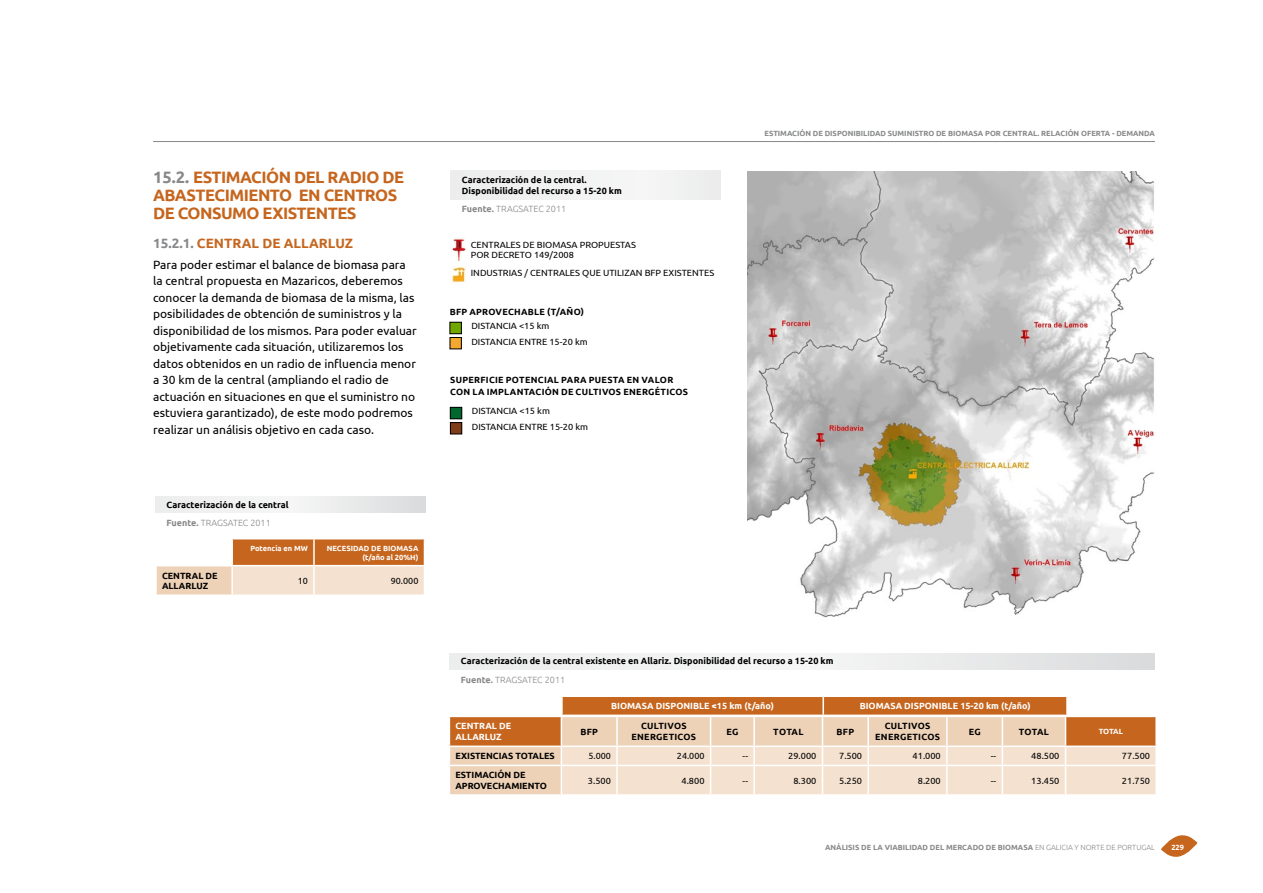
<style>
.page{position:relative;width:1263px;height:893px;background:#fff}
.page>*{position:absolute;margin:0;border:0;box-sizing:border-box;transform-origin:0 0}
.t1{font:700 16.5px/18px "Ubuntu";letter-spacing:-.03em;color:#c6661e}
.t2{font:700 13.5px "Ubuntu";color:#c6661e}
.t3{font:12px/16.5px "Ubuntu";color:#000}
.t4{font:9px/15.8px "Ubuntu";color:#000}
.t5{font:700 9px/10.5px "Ubuntu";color:#000}
.t6{font:700 9px/10.8px "Ubuntu";letter-spacing:.03em;color:#000;text-align:center}
.t7{font:700 9px/10.8px "Ubuntu";color:#fff}
.t8{font:300 9px "Ubuntu";color:#87888a}
.t9{font:700 7.5px "Ubuntu";color:#87888a}
.t10{font:700 7.5px/9px "Ubuntu";color:#fff;text-align:right}
.s1{color:#87888a}
.s2{font-weight:700}
.s3{font-weight:300}
</style>
<div class="page">
<hr style="left:153px;top:141px;width:1002px;height:1px;background:#87888a">
<svg style="left:1161px;top:835px;width:36px;height:22px"></svg>
<div style="left:450px;top:653px;width:705px;height:16px;background:linear-gradient(to right,#f6f6f6,#e3e4e5)"></div>
<svg style="left:449px;top:696px;width:708px;height:99px;background:#eac7aa"></svg>
<div style="left:155px;top:496px;width:270px;height:17px;background:linear-gradient(to right,#f6f6f6,#e3e4e5)"></div>
<div style="left:156px;top:566px;width:76px;height:29px;background:#eed2b7"></div>
<hr style="left:155px;top:566px;width:2px;height:28px;background:#fff">
<hr style="left:231px;top:566px;width:2px;height:28px;background:#fff">
<hr style="left:155px;top:594px;width:77px;height:2px;background:#fff">
<svg style="left:232px;top:539px;width:193px;height:56px;background:#dfaa80"></svg>
<hr style="left:232px;top:565px;width:82px;height:1px;background:#fff">
<hr style="left:314px;top:565px;width:111px;height:1px;background:#fff">
<div style="left:450px;top:322px;width:11px;height:12px;background:#70a800"></div>
<div style="left:450px;top:322px;width:12px;height:12px;border:1px solid #000"></div>
<div style="left:450px;top:337px;width:11px;height:12px;background:#f3a82f"></div>
<div style="left:450px;top:337px;width:12px;height:12px;border:1px solid #000"></div>
<div style="left:451px;top:170px;width:270px;height:30px;background:#f1f1f2"></div>
<div style="left:450px;top:407px;width:12px;height:12px;background:#00672f"></div>
<div style="left:450px;top:407px;width:12px;height:12px;border:1px solid #000"></div>
<div style="left:450px;top:423px;width:12px;height:11px;background:#803d1a"></div>
<div style="left:450px;top:422px;width:12px;height:12px;border:1px solid #000"></div>
<img style="left:452px;top:238px;width:14px;height:22px">
<img style="left:452px;top:267px;width:14px;height:16px">
<img style="left:747px;top:172px;width:408px;height:446px">
<h1 class="t1" style="left:153px;top:168px;width:252px"><span class="s1">15.2.</span> ESTIMACIÓN DEL RADIO DE<br>ABASTECIMIENTO EN CENTROS<br>DE CONSUMO EXISTENTES</h1>
<p class="t2" style="left:153px;top:235px;width:202px"><span class="s1">15.2.1.</span> CENTRAL DE ALLARLUZ</p>
<p class="t3" style="left:153px;top:256px;width:265px">Para poder estimar el balance de biomasa para la central propuesta en Mazaricos, deberemos conocer la demanda de biomasa de la misma, las posibilidades de obtención de suministros y la disponibilidad de los mismos. Para poder evaluar objetivamente cada situación, utilizaremos los datos obtenidos en un radio de influencia menor a 30 km de la central (ampliando el radio de actuación en situaciones en que el suministro no estuviera garantizado), de este modo podremos realizar un análisis objetivo en cada caso.</p>
<p class="t5" style="left:167px;top:499px;width:124px">Caracterización de la central</p>
<p class="t10" style="left:250px;top:543px;width:59px">Potencia en MW</p>
<p class="t10" style="left:327px;top:543px;width:93px">NECESIDAD DE BIOMASA (t/año al 20%H)</p>
<p class="t5" style="left:162px;top:570px;width:57px">CENTRAL DE<br>ALLARLUZ</p>
<p class="t4" style="left:298px;top:573px;width:12px">10</p>
<p class="t4" style="left:391px;top:573px;width:29px">90.000</p>
<p class="t8" style="left:167px;top:518px;width:106px"><span class="s2">Fuente.</span> TRAGSATEC 2011</p>
<p class="t5" style="left:462px;top:174px;width:161px">Caracterización de la central.<br>Disponibilidad del recurso a 15-20 km</p>
<p class="t8" style="left:462px;top:203px;width:106px"><span class="s2">Fuente.</span> TRAGSATEC 2011</p>
<p class="t4" style="left:471px;top:239px;width:167px;line-height:10.5px">CENTRALES DE BIOMASA PROPUESTAS<br>POR DECRETO 149/2008</p>
<p class="t4" style="left:471px;top:264px;width:245px">INDUSTRIAS / CENTRALES QUE UTILIZAN BFP EXISTENTES</p>
<p class="t6" style="left:450px;top:306px;width:136px">BFP APROVECHABLE (t/año)</p>
<p class="t4" style="left:471px;top:318px;width:118px">DISTANCIA &lt;15 km<br>DISTANCIA ENTRE 15-20 km</p>
<p class="t6" style="left:450px;top:374px;width:239px;line-height:12px;text-align:left">SUPERFICIE POTENCIAL PARA PUESTA EN VALOR<br>CON LA IMPLANTACIÓN DE CULTIVOS ENERGÉTICOS</p>
<p class="t4" style="left:472px;top:403px;width:118px">DISTANCIA &lt;15 km<br>DISTANCIA ENTRE 15-20 km</p>
<p class="t9" style="left:764px;top:129px;width:392px">ESTIMACIÓN DE DISPONIBILIDAD SUMINISTRO DE BIOMASA POR CENTRAL. RELACIÓN OFERTA - DEMANDA</p>
<p class="t5" style="left:461px;top:656px;width:374px">Caracterización de la central existente en Allariz. Disponibilidad del recurso a 15-20 km</p>
<p class="t8" style="left:461px;top:674px;width:106px"><span class="s2">Fuente.</span> TRAGSATEC 2011</p>
<p class="t7" style="left:611px;top:701px;width:164px">BIOMASA DISPONIBLE &lt;15 km (t/año)</p>
<p class="t7" style="left:860px;top:701px;width:172px">BIOMASA DISPONIBLE 15-20 km (t/año)</p>
<p class="t7" style="left:455px;top:721px;width:57px">CENTRAL DE<br>ALLARLUZ</p>
<p class="t5" style="left:580px;top:726px;width:19px">BFP</p>
<p class="t6" style="left:631px;top:721px;width:66px">CULTIVOS<br>ENERGETICOS</p>
<p class="t5" style="left:726px;top:726px;width:12px">Eg</p>
<p class="t5" style="left:773px;top:726px;width:32px">TOTAL</p>
<p class="t5" style="left:837px;top:726px;width:19px">BFP</p>
<p class="t6" style="left:875px;top:721px;width:66px">CULTIVOS<br>ENERGETICOS</p>
<p class="t5" style="left:969px;top:726px;width:12px">Eg</p>
<p class="t5" style="left:1019px;top:726px;width:32px">TOTAL</p>
<p class="t10" style="left:1099px;top:727px;width:26px">TOTAL</p>
<p class="t5" style="left:455px;top:751px;width:101px">EXISTENCIAS TOTALES</p>
<p class="t4" style="left:588px;top:748px;width:24px">5.000</p>
<p class="t4" style="left:677px;top:748px;width:29px">24.000</p>
<p class="t4" style="left:743px;top:748px;width:7px">--</p>
<p class="t4" style="left:788px;top:748px;width:30px">29.000</p>
<p class="t4" style="left:839px;top:748px;width:25px">7.500</p>
<p class="t4" style="left:913px;top:748px;width:30px">41.000</p>
<p class="t4" style="left:991px;top:748px;width:7px">--</p>
<p class="t4" style="left:1031px;top:748px;width:30px">48.500</p>
<p class="t4" style="left:1122px;top:748px;width:30px">77.500</p>
<p class="t5" style="left:455px;top:770px;width:93px">ESTIMACIÓN DE<br>APROVECHAMIENTO</p>
<p class="t4" style="left:588px;top:772px;width:25px">3.500</p>
<p class="t4" style="left:681px;top:772px;width:25px">4.800</p>
<p class="t4" style="left:743px;top:772px;width:7px">--</p>
<p class="t4" style="left:793px;top:772px;width:25px">8.300</p>
<p class="t4" style="left:839px;top:772px;width:25px">5.250</p>
<p class="t4" style="left:918px;top:772px;width:25px">8.200</p>
<p class="t4" style="left:991px;top:772px;width:7px">--</p>
<p class="t4" style="left:1031px;top:772px;width:30px">13.450</p>
<p class="t4" style="left:1122px;top:772px;width:30px">21.750</p>
<p class="t9" style="left:825px;top:842px;width:331px">ANÁLISIS DE LA VIABILIDAD DEL MERCADO DE BIOMASA <span class="s3">EN GALICIA Y NORTE DE PORTUGAL</span></p>
<p class="t10" style="left:1171px;top:842px;width:14px">229</p>
</div>
